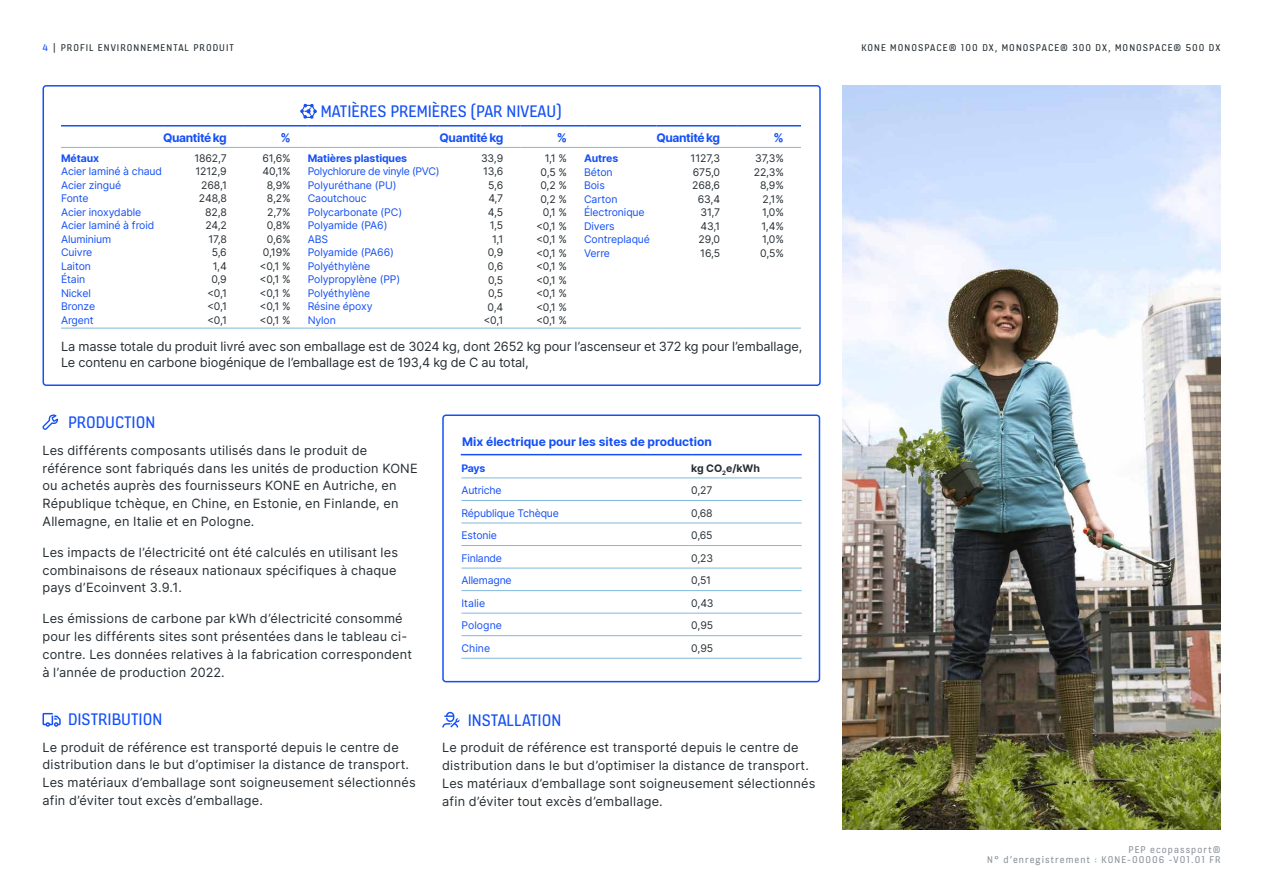
<style>
.page{position:relative;width:1263px;height:893px;background:#fff}
.page>*{position:absolute;margin:0;border:0;box-sizing:border-box;transform-origin:0 0}
.t1{font:18px "KONE Information";color:#1450f5}
.t2{font:12.75px/17.9px "Inter";letter-spacing:.015em;color:#262e33}
.t3{font:12.75px/16.5px "Inter";letter-spacing:-.005em;color:#262e33}
.t4{font:700 12px "Inter";color:#1450f5}
.t5{font:700 12px "Inter";letter-spacing:-.035em;color:#1450f5}
.t6{font:10.5px/13.5px "Inter";letter-spacing:-.01em;color:#1450f5}
.t7{font:10.5px/13.5px "Inter";letter-spacing:-.01em;color:#262e33;text-align:right}
.t8{font:10.5px "KONE Information v 13";letter-spacing:.1em;color:#262e33}
.t9{font:10.5px/10.5px "KONE Information v 13";letter-spacing:.1em;color:#8c9499;text-align:right}
.t10{font:700 10.5px "Inter";letter-spacing:-.01em;color:#1450f5}
.t11{font:700 10.5px "Inter";color:#262e33}
.s1{color:#1450f5}
</style>
<div class="page">
<hr style="left:61px;top:328px;width:102px;height:1px;background:#80b8dc">
<hr style="left:163px;top:328px;width:81px;height:1px;background:#80b8dc">
<hr style="left:244px;top:328px;width:64px;height:1px;background:#80b8dc">
<hr style="left:308px;top:328px;width:131px;height:1px;background:#80b8dc">
<hr style="left:439px;top:328px;width:81px;height:1px;background:#80b8dc">
<hr style="left:520px;top:328px;width:64px;height:1px;background:#80b8dc">
<hr style="left:584px;top:328px;width:72px;height:1px;background:#80b8dc">
<hr style="left:656px;top:328px;width:81px;height:1px;background:#80b8dc">
<hr style="left:737px;top:328px;width:64px;height:1px;background:#80b8dc">
<hr style="left:61px;top:125px;width:102px;height:2px;background:#1450f5">
<hr style="left:163px;top:125px;width:81px;height:2px;background:#1450f5">
<hr style="left:244px;top:125px;width:64px;height:2px;background:#1450f5">
<hr style="left:308px;top:125px;width:131px;height:2px;background:#1450f5">
<hr style="left:439px;top:125px;width:81px;height:2px;background:#1450f5">
<hr style="left:520px;top:125px;width:64px;height:2px;background:#1450f5">
<hr style="left:584px;top:125px;width:72px;height:2px;background:#1450f5">
<hr style="left:656px;top:125px;width:81px;height:2px;background:#1450f5">
<hr style="left:737px;top:125px;width:64px;height:2px;background:#1450f5">
<hr style="left:61px;top:147px;width:102px;height:1px;background:#80b8dc">
<hr style="left:163px;top:147px;width:81px;height:1px;background:#80b8dc">
<hr style="left:244px;top:147px;width:64px;height:1px;background:#80b8dc">
<hr style="left:308px;top:147px;width:131px;height:1px;background:#80b8dc">
<hr style="left:439px;top:147px;width:81px;height:1px;background:#80b8dc">
<hr style="left:520px;top:147px;width:64px;height:1px;background:#80b8dc">
<hr style="left:584px;top:147px;width:72px;height:1px;background:#80b8dc">
<hr style="left:656px;top:147px;width:81px;height:1px;background:#80b8dc">
<hr style="left:737px;top:147px;width:64px;height:1px;background:#80b8dc">
<svg style="left:300px;top:104px;width:17px;height:15px"></svg>
<div style="left:43px;top:85px;width:778px;height:301px;border:2px solid #1450f5;border-radius:3px"></div>
<img style="left:842px;top:85px;width:378px;height:744px">
<svg style="left:43px;top:414px;width:15px;height:16px"></svg>
<svg style="left:43px;top:713px;width:18px;height:14px"></svg>
<svg style="left:442px;top:712px;width:17px;height:15px"></svg>
<hr style="left:461px;top:454px;width:230px;height:1px;background:#1450f5">
<hr style="left:691px;top:454px;width:111px;height:1px;background:#1450f5">
<hr style="left:461px;top:478px;width:230px;height:1px;background:#80b8dc">
<hr style="left:691px;top:478px;width:111px;height:1px;background:#80b8dc">
<hr style="left:461px;top:500px;width:230px;height:1px;background:#80b8dc">
<hr style="left:691px;top:500px;width:111px;height:1px;background:#80b8dc">
<hr style="left:461px;top:523px;width:230px;height:1px;background:#80b8dc">
<hr style="left:691px;top:523px;width:111px;height:1px;background:#80b8dc">
<hr style="left:461px;top:545px;width:230px;height:1px;background:#80b8dc">
<hr style="left:691px;top:545px;width:111px;height:1px;background:#80b8dc">
<hr style="left:461px;top:568px;width:230px;height:1px;background:#80b8dc">
<hr style="left:691px;top:568px;width:111px;height:1px;background:#80b8dc">
<hr style="left:461px;top:590px;width:230px;height:1px;background:#80b8dc">
<hr style="left:691px;top:590px;width:111px;height:1px;background:#80b8dc">
<hr style="left:461px;top:613px;width:230px;height:1px;background:#80b8dc">
<hr style="left:691px;top:613px;width:111px;height:1px;background:#80b8dc">
<hr style="left:461px;top:635px;width:230px;height:1px;background:#80b8dc">
<hr style="left:691px;top:635px;width:111px;height:1px;background:#80b8dc">
<hr style="left:461px;top:658px;width:230px;height:1px;background:#80b8dc">
<hr style="left:691px;top:658px;width:111px;height:1px;background:#80b8dc">
<div style="left:442px;top:414px;width:378px;height:268px;border:2px solid #1450f5;border-radius:3px"></div>
<p class="t8" style="left:43px;top:40px;width:193px"><span class="s1">4</span> | PROFIL ENVIRONNEMENTAL PRODUIT</p>
<h1 class="t1" style="left:321px;top:99px;width:243px">MATIÈRES PREMIÈRES (PAR NIVEAU)</h1>
<p class="t5" style="left:163px;top:129px;width:65px">Quantité kg</p>
<p class="t4" style="left:280px;top:129px;width:12px">%</p>
<p class="t5" style="left:439px;top:129px;width:65px">Quantité kg</p>
<p class="t4" style="left:557px;top:129px;width:12px">%</p>
<p class="t5" style="left:656px;top:129px;width:65px">Quantité kg</p>
<p class="t4" style="left:774px;top:129px;width:12px">%</p>
<p class="t10" style="left:61px;top:150px;width:40px">Métaux</p>
<p class="t6" style="left:61px;top:165px;width:103px">Acier laminé à chaud<br>Acier zingué<br>Fonte<br>Acier inoxydable<br>Acier laminé à froid<br>Aluminium<br>Cuivre<br>Laiton<br>Étain<br>Nickel<br>Bronze<br>Argent</p>
<p class="t7" style="left:194px;top:151px;width:34px">1862,7<br>1212,9<br>268,1<br>248,8<br>82,8<br>24,2<br>17,8<br>5,6<br>1,4<br>0,9 &lt;0,1 &lt;0,1 &lt;0,1</p>
<p class="t7" style="left:260px;top:151px;width:33px">61,6%<br>40,1%<br>8,9%<br>8,2%<br>2,7%<br>0,8%<br>0,6%<br>0,19% &lt;0,1 % &lt;0,1 % &lt;0,1 % &lt;0,1 % &lt;0,1 %</p>
<p class="t10" style="left:308px;top:150px;width:101px">Matières plastiques</p>
<p class="t6" style="left:308px;top:165px;width:133px">Polychlorure de vinyle (PVC)<br>Polyuréthane (PU)<br>Caoutchouc<br>Polycarbonate (PC)<br>Polyamide (PA6)<br>ABS<br>Polyamide (PA66)<br>Polyéthylène<br>Polypropylène (PP)<br>Polyéthylène<br>Résine époxy<br>Nylon</p>
<p class="t7" style="left:481px;top:151px;width:24px">33,9<br>13,6<br>5,6<br>4,7<br>4,5<br>1,5<br>1,1<br>0,9<br>0,6<br>0,5<br>0,5<br>0,4 &lt;0,1</p>
<p class="t7" style="left:536px;top:151px;width:33px">1,1 %<br>0,5 %<br>0,2 %<br>0,2 %<br>0,1 % &lt;0,1 % &lt;0,1 % &lt;0,1 % &lt;0,1 % &lt;0,1 % &lt;0,1 % &lt;0,1 % &lt;0,1 %</p>
<p class="t10" style="left:584px;top:150px;width:36px">Autres</p>
<p class="t6" style="left:584px;top:165px;width:67px">Béton<br>Bois<br>Carton<br>Électronique<br>Divers<br>Contreplaqué<br>Verre</p>
<p class="t7" style="left:690px;top:151px;width:31px">1127,3<br>675,0<br>268,6<br>63,4<br>31,7<br>43,1<br>29,0<br>16,5</p>
<p class="t7" style="left:754px;top:151px;width:32px">37,3%<br>22,3%<br>8,9%<br>2,1%<br>1,0%<br>1,4%<br>1,0%<br>0,5%</p>
<p class="t3" style="left:61px;top:338px;width:743px">La masse totale du produit livré avec son emballage est de 3024 kg, dont 2652 kg pour l’ascenseur et 372 kg pour l’emballage,<br>Le contenu en carbone biogénique de l’emballage est de 193,4 kg de C au total,</p>
<h1 class="t1" style="left:68px;top:411px;width:89px">PRODUCTION</h1>
<p class="t2" style="left:43px;top:441px;width:377px">Les différents composants utilisés dans le produit de référence sont fabriqués dans les unités de production KONE ou achetés auprès des fournisseurs KONE en Autriche, en République tchèque, en Chine, en Estonie, en Finlande, en Allemagne, en Italie et en Pologne.</p>
<p class="t2" style="left:43px;top:543px;width:357px">Les impacts de l’électricité ont été calculés en utilisant les combinaisons de réseaux nationaux spécifiques à chaque pays d’Ecoinvent 3.9.1.</p>
<p class="t2" style="left:43px;top:609px;width:371px">Les émissions de carbone par kWh d’électricité consommé pour les différents sites sont présentées dans le tableau ci&shy;contre. Les données relatives à la fabrication correspondent à l’année de production 2022.</p>
<h1 class="t1" style="left:68px;top:707px;width:96px">DISTRIBUTION</h1>
<p class="t2" style="left:43px;top:738px;width:375px">Le produit de référence est transporté depuis le centre de distribution dans le but d’optimiser la distance de transport.<br>Les matériaux d’emballage sont soigneusement sélectionnés afin d’éviter tout excès d’emballage.</p>
<p class="t4" style="left:462px;top:433px;width:251px">Mix électrique pour les sites de production</p>
<p class="t10" style="left:461px;top:460px;width:25px">Pays</p>
<p class="t11" style="left:691px;top:460px;width:70px">kg CO<sub>2</sub>e/kWh</p>
<p class="t6" style="left:461px;top:483px;width:42px">Autriche</p>
<p class="t7" style="left:691px;top:483px;width:23px">0,27</p>
<p class="t6" style="left:461px;top:506px;width:99px">République Tchèque</p>
<p class="t7" style="left:691px;top:506px;width:23px">0,68</p>
<p class="t6" style="left:461px;top:529px;width:37px">Estonie</p>
<p class="t7" style="left:691px;top:529px;width:23px">0,65</p>
<p class="t6" style="left:461px;top:551px;width:42px">Finlande</p>
<p class="t7" style="left:691px;top:551px;width:23px">0,23</p>
<p class="t6" style="left:461px;top:574px;width:52px">Allemagne</p>
<p class="t7" style="left:691px;top:574px;width:21px">0,51</p>
<p class="t6" style="left:461px;top:596px;width:25px">Italie</p>
<p class="t7" style="left:691px;top:596px;width:24px">0,43</p>
<p class="t6" style="left:461px;top:619px;width:42px">Pologne</p>
<p class="t7" style="left:691px;top:619px;width:24px">0,95</p>
<p class="t6" style="left:461px;top:641px;width:30px">Chine</p>
<p class="t7" style="left:691px;top:641px;width:24px">0,95</p>
<h1 class="t1" style="left:468px;top:708px;width:95px">INSTALLATION</h1>
<p class="t2" style="left:442px;top:738px;width:375px">Le produit de référence est transporté depuis le centre de distribution dans le but d’optimiser la distance de transport.<br>Les matériaux d’emballage sont soigneusement sélectionnés afin d’éviter tout excès d’emballage.</p>
<p class="t8" style="left:861px;top:40px;width:361px">KONE MONOSPACE® 100 DX, MONOSPACE® 300 DX, MONOSPACE® 500 DX</p>
<p class="t9" style="left:987px;top:844px;width:235px">PEP ecopassport®<br>N° d’enregistrement : KONE-00006 -V01.01 FR</p>
</div>
